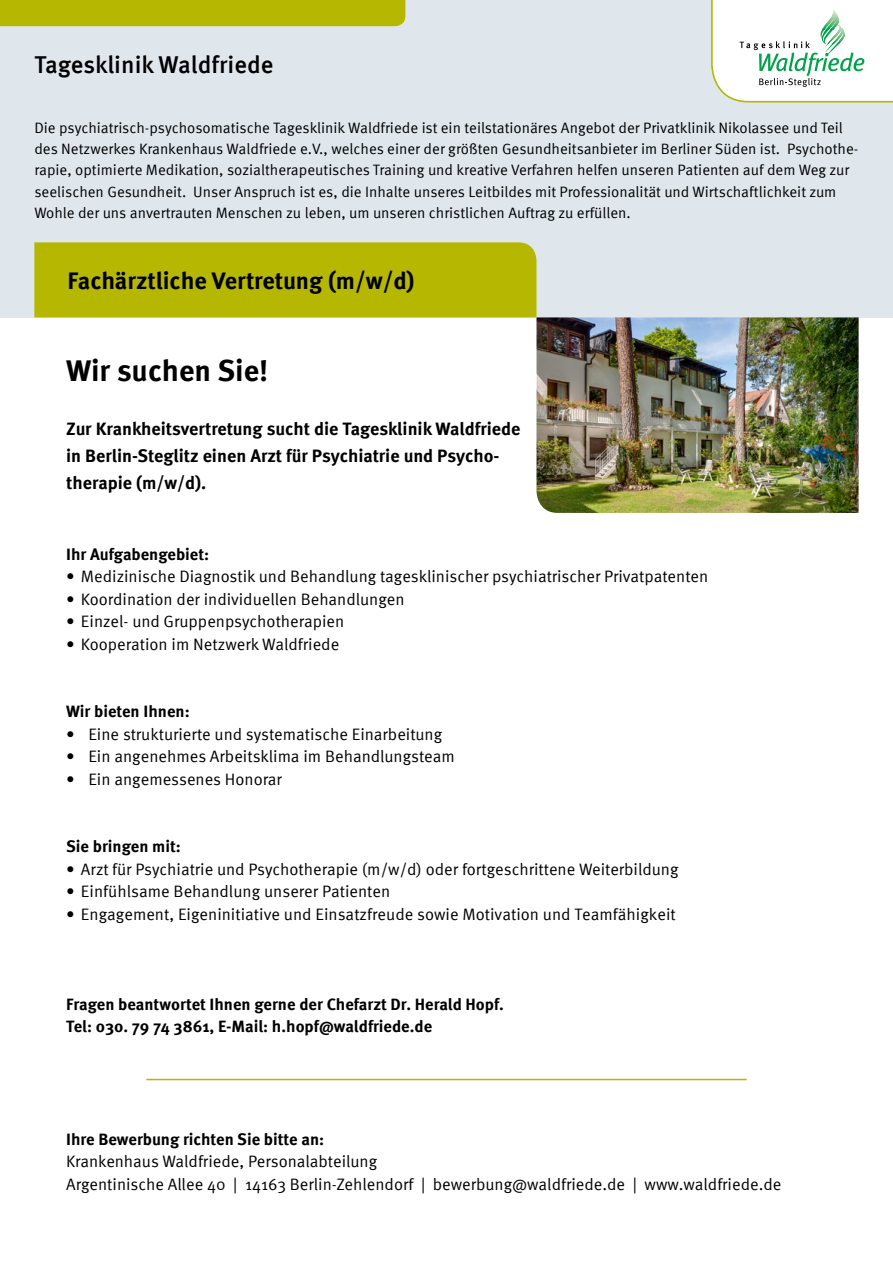
<style>
.page{position:relative;width:893px;height:1263px;background:#fff}
.page>*{position:absolute;margin:0;border:0;box-sizing:border-box;transform-origin:0 0}
.t1{font:700 30px "Meta Offc Pro";color:#000}
.t2{font:500 24.3px "Meta Offc Pro";letter-spacing:-.005em;color:#000}
.t3{font:700 24px "Meta Offc Pro";color:#000}
.t4{font:700 18px/27px "Meta Offc Pro";color:#000}
.t5{font:16.5px/22.5px "Meta Offc Pro Norm";color:#000}
.t6{font:700 16.5px/22.5px "Meta Offc Pro";color:#000}
.t7{font:15px/21px "Meta Offc Pro Norm";color:#000}
.s1{font-family:"Meta Sc Offc Pro"}
.s2{font-family:"Meta Sc Offc Pro Norm"}
</style>
<div class="page">
<div style="left:0;top:0;width:893px;height:317px;background:#dfe7ec"></div>
<hr style="left:146px;top:1079px;width:601px;height:1px;background:#b6b700">
<div style="left:0;top:0;width:405px;height:26px;background:#b6b700"></div>
<img style="left:536px;top:317px;width:323px;height:196px">
<div style="left:34px;top:242px;width:502px;height:75px;background:#b6b700"></div>
<svg style="left:711px;top:0;width:182px;height:103px;background:#ecf4eb"></svg>
<h2 class="t2" style="left:34px;top:45px;width:241px">Tagesklinik Waldfriede</h2>
<p class="t7" style="left:34px;top:117px;width:825px">Die psychiatrisch-psychosomatische Tagesklinik Waldfriede ist ein teilstationäres Angebot der Privatklinik Nikolassee und Teil des Netzwerkes Krankenhaus Waldfriede e.V., welches einer der größten Gesundheitsanbieter im Berliner Süden ist. Psychothe&shy;rapie, optimierte Medikation, sozialtherapeutisches Training und kreative Verfahren helfen unseren Patienten auf dem Weg zur seelischen Gesundheit. Unser Anspruch ist es, die Inhalte unseres Leitbildes mit Professionalität und Wirtschaftlichkeit zum Wohle der uns anvertrauten Menschen zu leben, um unseren christlichen Auftrag zu erfüllen.</p>
<h3 class="t3" style="left:68px;top:262px;width:349px">Fachärztliche Vertretung (m/w/d)</h3>
<h1 class="t1" style="left:66px;top:348px;width:204px">Wir suchen Sie!</h1>
<p class="t4" style="left:66px;top:415px;width:456px">Zur Krankheitsvertretung sucht die Tagesklinik Waldfriede in Berlin-Steglitz einen Arzt für Psychiatrie und Psycho&shy;therapie (m/w/d).</p>
<p class="t6" style="left:66px;top:542px;width:145px">Ihr Aufgabengebiet:</p>
<p class="t5" style="left:66px;top:564px;width:644px">• Medizinische Diagnostik und Behandlung tagesklinischer psychiatrischer Privatpatenten</p>
<p class="t5" style="left:66px;top:587px;width:340px">• Koordination der individuellen Behandlungen</p>
<p class="t5" style="left:66px;top:609px;width:280px">• Einzel- und Gruppenpsychotherapien</p>
<p class="t5" style="left:66px;top:632px;width:275px">• Kooperation im Netzwerk Waldfriede</p>
<p class="t6" style="left:66px;top:699px;width:125px">Wir bieten Ihnen:</p>
<p class="t5" style="left:66px;top:722px;width:378px">• Eine strukturierte und systematische Einarbeitung</p>
<p class="t5" style="left:66px;top:744px;width:390px">• Ein angenehmes Arbeitsklima im Behandlungsteam</p>
<p class="t5" style="left:66px;top:767px;width:217px">• Ein angemessenes Honorar</p>
<p class="t6" style="left:66px;top:834px;width:116px">Sie bringen mit:</p>
<p class="t5" style="left:66px;top:857px;width:614px">• Arzt für Psychiatrie und Psychotherapie (m/w/d) oder fortgeschrittene Weiterbildung</p>
<p class="t5" style="left:66px;top:879px;width:326px">• Einfühlsame Behandlung unserer Patienten</p>
<p class="t5" style="left:66px;top:902px;width:611px">• Engagement, Eigeninitiative und Einsatzfreude sowie Motivation und Teamfähigkeit</p>
<p class="t6" style="left:66px;top:992px;width:439px">Fragen beantwortet Ihnen gerne der Chefarzt Dr. Herald Hopf.<br>Tel: <span class="s1">030. 79 74 3861</span>, E-Mail: h.hopf@waldfriede.de</p>
<p class="t6" style="left:66px;top:1127px;width:260px">Ihre Bewerbung richten Sie bitte an:</p>
<p class="t5" style="left:66px;top:1149px;width:717px">Krankenhaus Waldfriede, Personalabteilung<br>Argentinische Allee <span class="s2">40</span> | <span class="s2">14163</span> Berlin-Zehlendorf | bewerbung@waldfriede.de | www.waldfriede.de</p>
</div>
